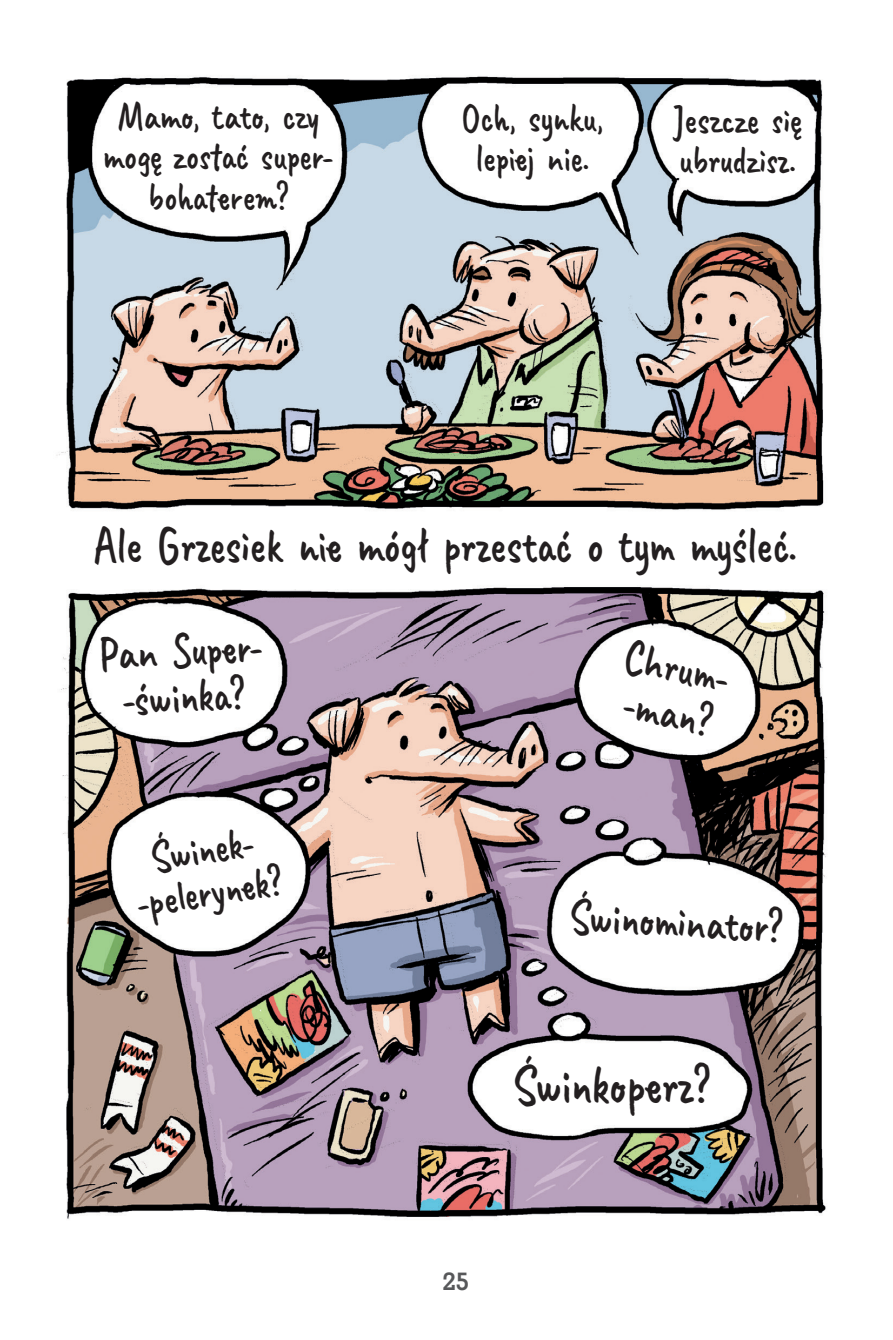
<style>
.page{position:relative;width:893px;height:1340px;background:#fff}
.page>*{position:absolute;margin:0;border:0;box-sizing:border-box;transform-origin:0 0}
.t1{font:italic 700 55.12px "Caveat";color:#231f20;scale:.85 1}
.t2{font:italic 700 51.75px "Caveat";letter-spacing:.01em;color:#231f20;scale:.85 1}
.t3{font:italic 700 49.05px "Caveat";color:#231f20;scale:.85 1}
.t4{font:italic 700 48.38px/46.1px "Caveat";color:#231f20;scale:.85 1}
.t5{font:italic 700 45px/42.8px "Caveat";color:#231f20;text-align:center;scale:.85 1}
.t6{font:italic 700 40.5px/40.5px "Caveat";letter-spacing:.01em;color:#231f20;text-align:center;scale:.85 1}
.t7{font:700 24.75px "Geometric Slab 703 BT";color:#57585a}
</style>
<div class="page">
<img style="left:56px;top:76px;width:771px;height:1143px">
<p class="t6" style="left:103px;top:95px;width:288px">Mamo,tato,czy mogę zostać super&shy;bohaterem?</p>
<p class="t6" style="left:462px;top:97px;width:184px">Och,synk u, lepiej nie.</p>
<p class="t6" style="left:673px;top:99px;width:161px;text-align:left">Jeszczesię ubrudzisz.</p>
<p class="t2" style="left:93px;top:512px;width:849px">AleGrzesiekniemógł przestać otymmyśleć.</p>
<p class="t4" style="left:98px;top:631px;width:194px;text-align:center;rotate:-3deg">Pan Super--świnka?</p>
<p class="t5" style="left:127px;top:839px;width:174px;rotate:-9deg">Świnek--pelerynek?</p>
<p class="t4" style="left:630px;top:633px;width:127px;rotate:12deg">Chrum--man?</p>
<p class="t3" style="left:571px;top:884px;width:252px;rotate:3deg">Świnominator?</p>
<h1 class="t1" style="left:513px;top:1050px;width:234px">Świnkoperz?</h1>
<p class="t7" style="left:442px;top:1266px;width:28px">25</p>
</div>
